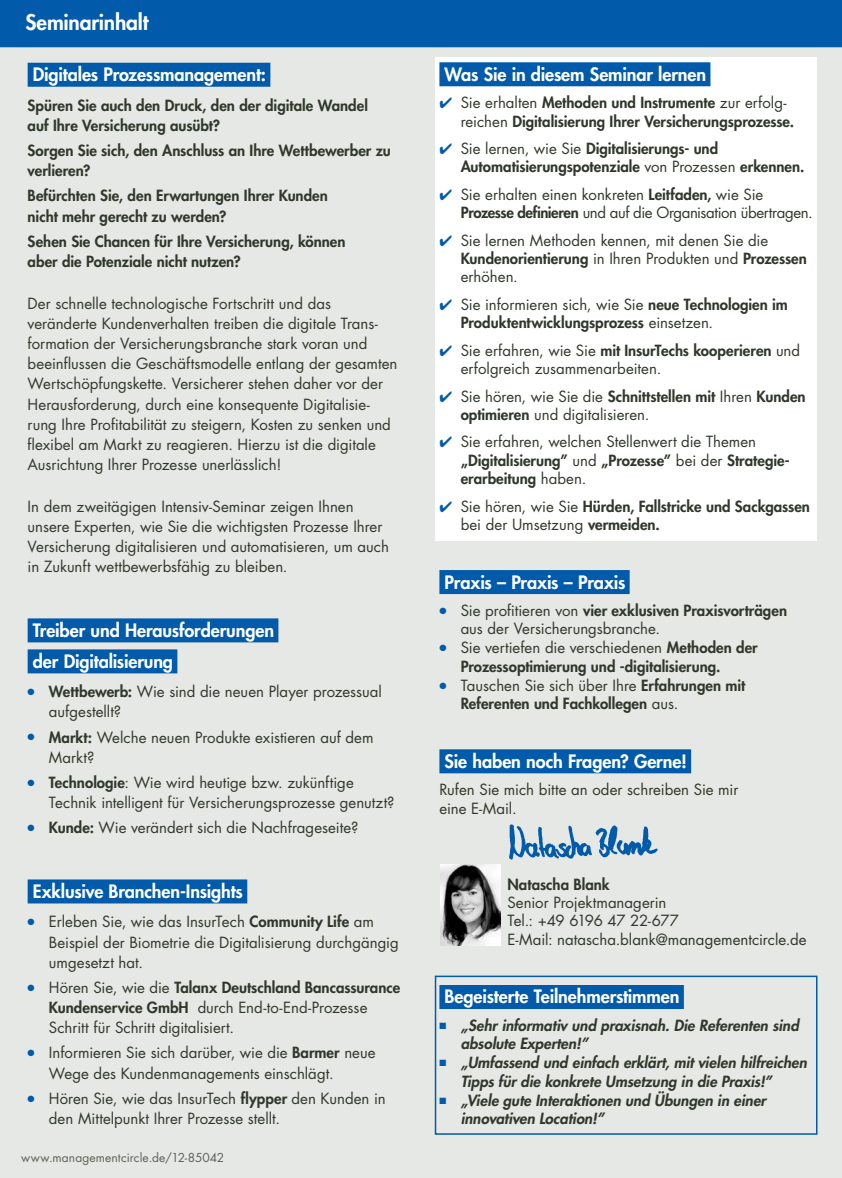
<style>
.page{position:relative;width:842px;height:1178px;background:#fff}
.page>*{position:absolute;margin:0;border:0;box-sizing:border-box;transform-origin:0 0}
.AbsatzKlappeBalkenOb{font:800 21px "Futura Std";letter-spacing:-.01em;color:#fff}
.AbsatzInhaltTextuebe{font:800 18px "Futura Std";letter-spacing:-.005em;color:#fff}
.AbsatzInhaltText{font:15px/20.1px "Futura Std";color:#30382b}
.AbsatzInhaltTextBull{font:15px/20.1px "Futura Std";color:#30382b}
.AbsatzInhaltText-2{font:800 15px/20.1px "Futura Std";color:#30382b}
.AbsatzInhaltTextBull-2{font:italic 800 15px/18.3px "Futura Std";color:#30382b}
.AbsatzInhaltTextBull-3{font:800 15px/18.3px "Futura Std";color:#30382b}
.AbsatzProgrammFooter{font:12px "Futura Std";letter-spacing:.01em;color:#5a6356}
.s1{color:#015aaa}
.s2{font-weight:800}
.s3{font-weight:400}
</style>
<div class="page">
<div style="left:0;top:47px;width:842px;height:1131px;background:#e5e8e4"></div>
<div style="left:435px;top:975px;width:382px;height:160px;border:2px solid #015aaa"></div>
<div style="left:435px;top:57px;width:382px;height:483px;background:#fff"></div>
<div style="left:0;top:0;width:842px;height:47px;background:#015aaa"></div>
<div style="left:28px;top:63px;width:242px;height:24px;background:#015aaa"></div>
<div style="left:28px;top:618px;width:250px;height:24px;background:#015aaa"></div>
<div style="left:28px;top:649px;width:149px;height:24px;background:#015aaa"></div>
<div style="left:28px;top:879px;width:219px;height:24px;background:#015aaa"></div>
<div style="left:439px;top:62px;width:271px;height:24px;background:#015aaa"></div>
<div style="left:439px;top:570px;width:191px;height:24px;background:#015aaa"></div>
<div style="left:439px;top:749px;width:252px;height:24px;background:#015aaa"></div>
<div style="left:439px;top:985px;width:245px;height:24px;background:#015aaa"></div>
<img style="left:440px;top:864px;width:60px;height:82px">
<img style="left:467px;top:824px;width:191px;height:58px">
<p class="AbsatzKlappeBalkenOb" style="left:26px;top:9px;width:124px">Seminarinhalt</p>
<p class="AbsatzInhaltTextuebe" style="left:33px;top:63px;width:235px">Digitales Prozessmanagement:</p>
<p class="AbsatzInhaltText-2" style="left:28px;top:95px;width:342px">Spüren Sie auch den Druck, den der digitale Wandel auf Ihre Versicherung ausübt?</p>
<p class="AbsatzInhaltText-2" style="left:28px;top:140px;width:365px">Sorgen Sie sich, den Anschluss an Ihre Wettbewerber zu verlieren?</p>
<p class="AbsatzInhaltText-2" style="left:28px;top:186px;width:302px">Befürchten Sie, den Erwartungen Ihrer Kunden nicht mehr gerecht zu werden?</p>
<p class="AbsatzInhaltText-2" style="left:28px;top:231px;width:319px">Sehen Sie Chancen für Ihre Versicherung, können aber die Potenziale nicht nutzen?</p>
<p class="AbsatzInhaltText" style="left:28px;top:293px;width:371px">Der schnelle technologische Fortschritt und das veränderte Kundenverhalten treiben die digitale Trans&shy;formation der Versicherungsbranche stark voran und beeinflussen die Geschäftsmodelle entlang der gesamten Wertschöpfungskette. Versicherer stehen daher vor der Herausforderung, durch eine konsequente Digitalisie&shy;rung Ihre Profitabilität zu steigern, Kosten zu senken und flexibel am Markt zu reagieren. Hierzu ist die digitale Ausrichtung Ihrer Prozesse unerlässlich!</p>
<p class="AbsatzInhaltText" style="left:28px;top:497px;width:363px">In dem zweitägigen Intensiv-Seminar zeigen Ihnen unsere Experten, wie Sie die wichtigsten Prozesse Ihrer Versicherung digitalisieren und automatisieren, um auch in Zukunft wettbewerbsfähig zu bleiben.</p>
<p class="AbsatzInhaltTextuebe" style="left:33px;top:619px;width:243px">Treiber und Herausforderungen</p>
<p class="AbsatzInhaltTextuebe" style="left:33px;top:650px;width:142px">der Digitalisierung</p>
<p class="AbsatzInhaltTextBull" style="left:49px;top:682px;width:335px;text-indent:-21px"><span class="s1">●</span> <span class="s2">Wettbewerb:</span> Wie sind die neuen Player prozessual aufgestellt?</p>
<p class="AbsatzInhaltTextBull" style="left:49px;top:727px;width:326px;text-indent:-21px"><span class="s1">●</span> <span class="s2">Markt:</span> Welche neuen Produkte existieren auf dem<br>Markt?</p>
<p class="AbsatzInhaltTextBull" style="left:49px;top:773px;width:347px;text-indent:-21px"><span class="s1">●</span> <span class="s2">Technologie</span>: Wie wird heutige bzw. zukünftige<br>Technik intelligent für Versicherungsprozesse genutzt?</p>
<p class="AbsatzInhaltTextBull" style="left:28px;top:818px;width:332px"><span class="s1">●</span> <span class="s2">Kunde:</span> Wie verändert sich die Nachfrageseite?</p>
<p class="AbsatzInhaltTextuebe" style="left:33px;top:880px;width:212px">Exklusive Branchen-Insights</p>
<p class="AbsatzInhaltTextBull" style="left:49px;top:912px;width:351px;text-indent:-21px"><span class="s1">●</span> Erleben Sie, wie das InsurTech <span class="s2">Community Life</span> am<br>Beispiel der Biometrie die Digitalisierung durchgängig umgesetzt hat.</p>
<p class="AbsatzInhaltTextBull" style="left:49px;top:977px;width:353px;text-indent:-21px"><span class="s1">●</span> Hören Sie, wie die <span class="s2">Talanx Deutschland Bancassurance<br>Kundenservice GmbH</span> durch End-to-End-Prozesse<br>Schritt für Schritt digitalisiert.</p>
<p class="AbsatzInhaltTextBull" style="left:49px;top:1043px;width:328px;text-indent:-21px"><span class="s1">●</span> Informieren Sie sich darüber, wie die <span class="s2">Barmer</span> neue<br>Wege des Kundenmanagements einschlägt.</p>
<p class="AbsatzInhaltTextBull" style="left:49px;top:1088px;width:338px;text-indent:-21px"><span class="s1">●</span> Hören Sie, wie das InsurTech <span class="s2">flypper</span> den Kunden in den Mittelpunkt Ihrer Prozesse stellt.</p>
<p class="AbsatzProgrammFooter" style="left:21px;top:1150px;width:205px">www.managementcircle.de/12-85042</p>
<p class="AbsatzInhaltTextuebe" style="left:445px;top:63px;width:263px">Was Sie in diesem Seminar lernen</p>
<p class="AbsatzInhaltText-2" style="left:461px;top:94px;width:335px;line-height:18.3px;text-indent:-21px"><span class="s1">✔</span> <span class="s3">Sie erhalten</span> Methoden und Instrumente <span class="s3">zur erfolg&shy;reichen</span> Digitalisierung Ihrer Versicherungsprozesse.</p>
<p class="AbsatzInhaltText-2" style="left:461px;top:139px;width:345px;line-height:18.3px;text-indent:-21px"><span class="s1">✔</span> <span class="s3">Sie lernen, wie Sie</span> Digitalisierungs- und<br>Automatisierungspotenziale <span class="s3">von Prozessen</span> erkennen.</p>
<p class="AbsatzInhaltText" style="left:461px;top:186px;width:353px;line-height:18.3px;text-indent:-21px"><span class="s1">✔</span> Sie erhalten einen konkreten <span class="s2">Leitfaden,</span> wie Sie<br><span class="s2">Prozesse definieren</span> und auf die Organisation übertragen.</p>
<p class="AbsatzInhaltText" style="left:461px;top:231px;width:348px;line-height:18.3px;text-indent:-21px"><span class="s1">✔</span> Sie lernen Methoden kennen, mit denen Sie die<br><span class="s2">Kundenorientierung</span> in Ihren Produkten und <span class="s2">Prozessen </span>erhöhen.</p>
<p class="AbsatzInhaltText-2" style="left:461px;top:295px;width:329px;line-height:18.3px;text-indent:-21px"><span class="s1">✔</span> <span class="s3">Sie informieren sich, wie Sie</span> neue Technologien im<br>Produktentwicklungsprozess <span class="s3">einsetzen.</span></p>
<p class="AbsatzInhaltText" style="left:461px;top:341px;width:341px;line-height:18.3px;text-indent:-21px"><span class="s1">✔</span> Sie erfahren, wie Sie <span class="s2">mit InsurTechs kooperieren</span> und erfolgreich zusammenarbeiten.</p>
<p class="AbsatzInhaltText" style="left:461px;top:387px;width:347px;line-height:18.3px;text-indent:-21px"><span class="s1">✔</span> Sie hören, wie Sie die <span class="s2">Schnittstellen mit</span> Ihren <span class="s2">Kunden optimieren</span> und digitalisieren.</p>
<p class="AbsatzInhaltText" style="left:461px;top:433px;width:331px;line-height:18.3px;text-indent:-21px"><span class="s1">✔</span> Sie erfahren, welchen Stellenwert die Themen <span class="s2">„Digitalisierung”</span> und <span class="s2">„Prozesse”</span> bei der <span class="s2">Strategie&shy;erarbeitung</span> haben.</p>
<p class="AbsatzInhaltText-2" style="left:461px;top:497px;width:351px;line-height:18.3px;text-indent:-21px"><span class="s1">✔</span> <span class="s3">Sie hören, wie Sie</span> Hürden, Fallstricke und Sackgassen <span class="s3">bei der Umsetzung</span> vermeiden.</p>
<p class="AbsatzInhaltTextuebe" style="left:445px;top:570px;width:182px">Praxis – Praxis – Praxis</p>
<p class="AbsatzInhaltTextBull" style="left:461px;top:602px;width:328px;line-height:18.3px;text-indent:-21px"><span class="s1">●</span> Sie profitieren von <span class="s2">vier exklusiven Praxisvorträgen </span>aus der Versicherungsbranche.</p>
<p class="AbsatzInhaltTextBull-3" style="left:461px;top:639px;width:299px;text-indent:-21px"><span class="s1">●</span> <span class="s3">Sie vertiefen die verschiedenen</span> Methoden der<br>Prozessoptimierung und -digitalisierung.</p>
<p class="AbsatzInhaltTextBull-3" style="left:461px;top:676px;width:286px;text-indent:-21px"><span class="s1">●</span> <span class="s3">Tauschen Sie sich über Ihre</span> Erfahrungen mit<br>Referenten und Fachkollegen <span class="s3">aus.</span></p>
<p class="AbsatzInhaltTextuebe" style="left:445px;top:750px;width:244px">Sie haben noch Fragen? Gerne!</p>
<p class="AbsatzInhaltText" style="left:439px;top:781px;width:300px;line-height:18.3px">Rufen Sie mich bitte an oder schreiben Sie mir eine E-Mail.</p>
<p class="AbsatzInhaltText" style="left:507px;top:875px;width:301px;line-height:18.3px"><span class="s2">Natascha Blank<br></span>Senior Projektmanagerin<br>Tel.: +49 6196 47 22-677<br>E-Mail: natascha.blank@managementcircle.de</p>
<p class="AbsatzInhaltTextuebe" style="left:445px;top:985px;width:236px">Begeisterte Teilnehmerstimmen</p>
<p class="AbsatzInhaltTextBull-2" style="left:461px;top:1016px;width:340px;text-indent:-21px"><span class="s1">■</span> „Sehr informativ und praxisnah. Die Referenten sind absolute Experten!”</p>
<p class="AbsatzInhaltTextBull-2" style="left:461px;top:1054px;width:348px;text-indent:-21px"><span class="s1">■</span> „Umfassend und einfach erklärt, mit vielen hilfreichen<br>Tipps für die konkrete Umsetzung in die Praxis!”</p>
<p class="AbsatzInhaltTextBull-2" style="left:461px;top:1091px;width:307px;text-indent:-21px"><span class="s1">■</span> „Viele gute Interaktionen und Übungen in einer innovativen Location!”</p>
</div>
